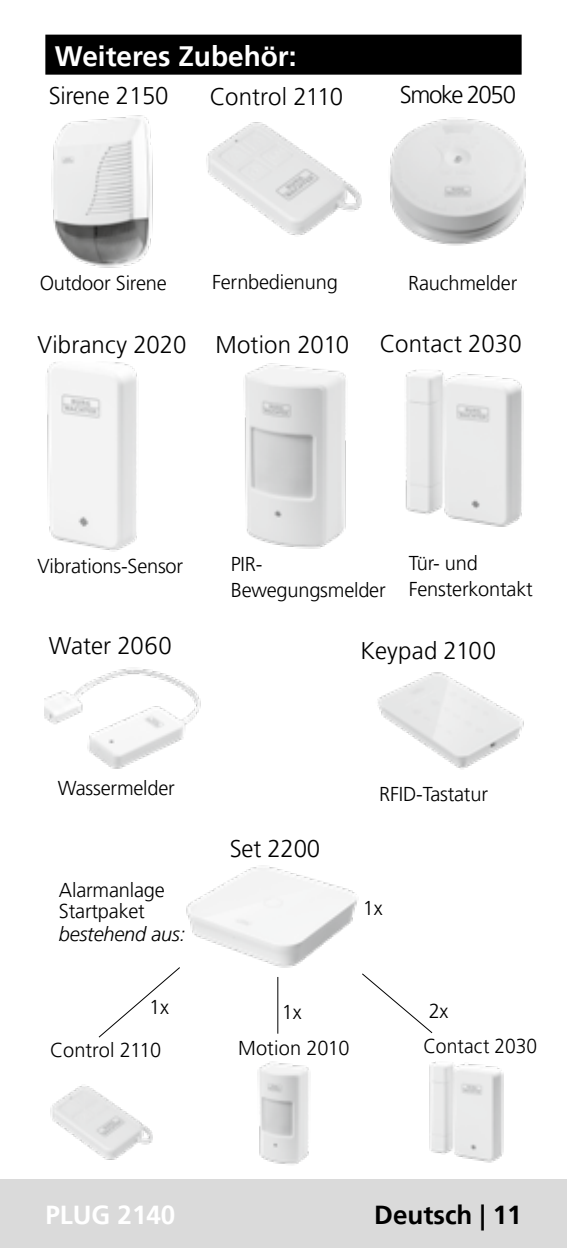
<style>
.page{position:relative;width:567px;height:1248px;background:#fff}
.page>*{position:absolute;margin:0;border:0;box-sizing:border-box;transform-origin:0 0}
.t1{font:700 28px "Frutiger LT Pro";color:#fff}
.t2{font:700 26px "Frutiger LT Pro";color:#000}
.t3{font:700 26px "Frutiger LT Pro";color:#fff}
.t4{font:300 24px "Frutiger LT Pro";letter-spacing:-.005em;color:#000}
.t5{font:300 24px "Frutiger LT Pro";letter-spacing:-.055em;color:#000}
.t6{font:300 20px/26px "Frutiger LT Pro";letter-spacing:-.01em;color:#000}
.t7{font:italic 300 20px "Frutiger LT Pro";letter-spacing:-.01em;color:#000}
.t8{font:300 20px "Frutiger LT Pro";letter-spacing:.01em;color:#000;scale:.96 1}
</style>
<div class="page">
<div style="left:0;top:1179px;width:567px;height:68px;background:#dadada"></div>
<img style="left:186px;top:865px;width:171px;height:103px">
<img style="left:51px;top:115px;width:102px;height:153px">
<img style="left:405px;top:370px;width:119px;height:157px">
<img style="left:206px;top:122px;width:156px;height:113px">
<img style="left:245px;top:363px;width:101px;height:186px">
<img style="left:390px;top:117px;width:136px;height:129px">
<img style="left:47px;top:362px;width:90px;height:190px">
<img style="left:44px;top:667px;width:157px;height:102px">
<img style="left:377px;top:672px;width:147px;height:97px">
<img style="left:257px;top:1061px;width:52px;height:103px">
<img style="left:429px;top:1061px;width:75px;height:102px">
<img style="left:50px;top:1086px;width:102px;height:74px">
<svg style="left:98px;top:967px;width:82px;height:71px"></svg>
<hr style="left:277px;top:976px;width:1px;height:57px;background:#000">
<svg style="left:362px;top:973px;width:71px;height:61px"></svg>
<div style="left:45px;top:35px;width:477px;height:40px;background:#000"></div>
<h1 class="t1" style="left:55px;top:40px;width:243px">Weiteres Zubehör:</h1>
<p class="t4" style="left:49px;top:81px;width:121px">Sirene 2150</p>
<p class="t4" style="left:210px;top:83px;width:135px">Control 2110</p>
<p class="t5" style="left:400px;top:81px;width:118px">Smoke 2050</p>
<p class="t6" style="left:40px;top:271px;width:129px">Outdoor Sirene</p>
<p class="t6" style="left:212px;top:269px;width:127px">Fernbedienung</p>
<p class="t6" style="left:408px;top:270px;width:111px">Rauchmelder</p>
<p class="t4" style="left:37px;top:330px;width:313px">Vibrancy 2020 Motion 2010</p>
<p class="t4" style="left:380px;top:330px;width:143px">Contact 2030</p>
<p class="t6" style="left:37px;top:553px;width:147px">Vibrations-Sensor</p>
<p class="t6" style="left:231px;top:551px;width:157px">PIR-<br>Bewegungsmelder</p>
<p class="t6" style="left:409px;top:549px;width:126px">Tür- und<br>Fensterkontakt</p>
<p class="t4" style="left:49px;top:631px;width:125px">Water 2060</p>
<p class="t4" style="left:361px;top:637px;width:137px">Keypad 2100</p>
<p class="t6" style="left:58px;top:775px;width:119px">Wassermelder</p>
<p class="t6" style="left:379px;top:781px;width:110px">RFID-Tastatur</p>
<p class="t6" style="left:59px;top:879px;width:107px;line-height:20.4px">Alarmanlage<br>Startpaket</p>
<p class="t7" style="left:59px;top:922px;width:128px">bestehend aus:</p>
<p class="t4" style="left:230px;top:834px;width:92px">Set 2200</p>
<p class="t6" style="left:363px;top:894px;width:21px">1x</p>
<p class="t6" style="left:149px;top:994px;width:21px">1x</p>
<p class="t6" style="left:282px;top:999px;width:21px">1x</p>
<p class="t6" style="left:429px;top:998px;width:21px">2x</p>
<p class="t6" style="left:50px;top:1037px;width:113px">Control 2110</p>
<p class="t6" style="left:238px;top:1035px;width:113px">Motion 2010</p>
<p class="t8" style="left:424px;top:1034px;width:120px">Contact 2030</p>
<h2 class="t3" style="left:45px;top:1199px;width:132px">PLUG 2140</h2>
<h2 class="t2" style="left:374px;top:1199px;width:149px">Deutsch | 11</h2>
</div>
